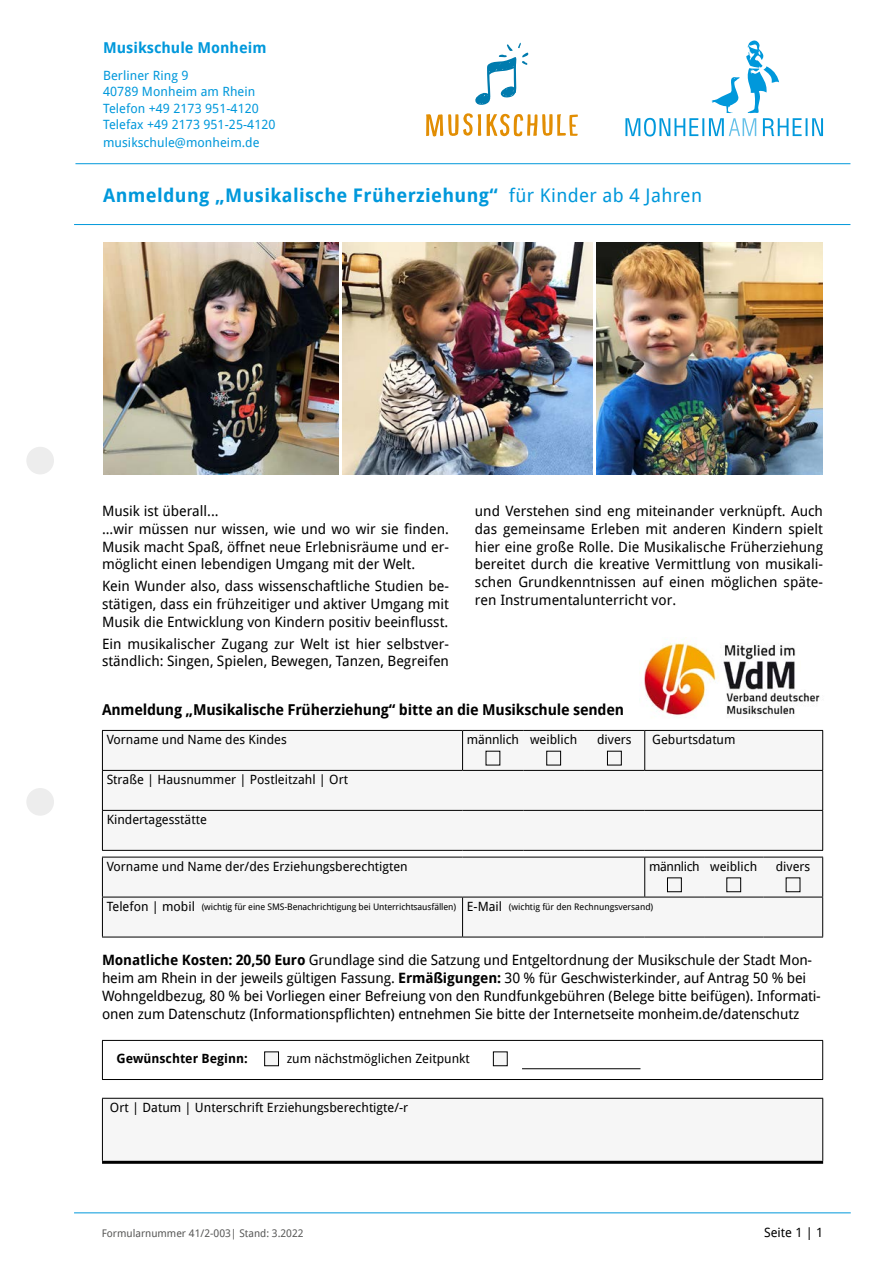
<style>
.page{position:relative;width:893px;height:1263px;background:#fff}
.page>*{position:absolute;margin:0;border:0;box-sizing:border-box;transform-origin:0 0}
.H1_Überschrift{font:700 18.75px "Droid Sans";letter-spacing:.02em;color:#0098db}
.t1{font:700 15px "Droid Sans";letter-spacing:-.015em;color:#000}
.t2{font:700 15px "Droid Sans";color:#0098db}
.Text_10pt{font:14.25px/17.7px "Droid Sans";letter-spacing:-.01em;color:#000;text-align:justify}
.Zellenbeschriftung{font:12.75px "Droid Sans";color:#000}
.t3{font:12.75px/16.5px "Droid Sans";letter-spacing:.005em;color:#0098db}
.t4{font:700 12.75px "Droid Sans";color:#000}
.Zellenbeschriftung-2{font:12.75px "Droid Sans";letter-spacing:-.03em;color:#000}
.t5{font:10.5px "Droid Sans";color:#575756}
.Zellenbeschriftung-3{font:9px "Droid Sans";letter-spacing:-.01em;color:#000}
.s1{font-weight:400}
.s2{font-size:12.75px}
.s3{font-weight:700}
</style>
<div class="page">
<svg style="left:625px;top:40px;width:198px;height:96px"></svg>
<hr style="left:74px;top:1212px;width:777px;height:1px;background:#0098db">
<div style="left:27px;top:447px;width:26px;height:27px;background:#ededed;border-radius:50%"></div>
<div style="left:26px;top:447px;width:28px;height:27px;border:2px solid #ededed;border-radius:50%"></div>
<div style="left:27px;top:789px;width:26px;height:26px;background:#ededed;border-radius:50%"></div>
<div style="left:26px;top:788px;width:28px;height:28px;border:2px solid #ededed;border-radius:50%"></div>
<hr style="left:75px;top:163px;width:775px;height:1px;background:#0098db">
<hr style="left:74px;top:224px;width:776px;height:1px;background:#0098db">
<svg style="left:475px;top:43px;width:53px;height:62px"></svg>
<svg style="left:487px;top:113px;width:91px;height:23px"></svg>
<svg style="left:426px;top:113px;width:55px;height:24px"></svg>
<div style="left:103px;top:731px;width:719px;height:119px;background:#f6f6f6"></div>
<hr style="left:102px;top:730px;width:361px;height:1px;background:#000">
<hr style="left:102px;top:731px;width:1px;height:39px;background:#000">
<hr style="left:463px;top:730px;width:60px;height:1px;background:#000">
<hr style="left:462px;top:731px;width:1px;height:39px;background:#000">
<hr style="left:523px;top:730px;width:61px;height:1px;background:#000">
<hr style="left:584px;top:730px;width:61px;height:1px;background:#000">
<hr style="left:645px;top:730px;width:178px;height:1px;background:#000">
<hr style="left:644px;top:731px;width:1px;height:39px;background:#000">
<hr style="left:822px;top:731px;width:1px;height:39px;background:#000">
<hr style="left:102px;top:770px;width:361px;height:1px;background:#000">
<hr style="left:102px;top:771px;width:1px;height:39px;background:#000">
<hr style="left:463px;top:770px;width:60px;height:1px;background:#000">
<hr style="left:523px;top:770px;width:61px;height:1px;background:#000">
<hr style="left:584px;top:770px;width:61px;height:1px;background:#000">
<hr style="left:645px;top:770px;width:178px;height:1px;background:#000">
<hr style="left:822px;top:771px;width:1px;height:39px;background:#000">
<hr style="left:102px;top:810px;width:361px;height:1px;background:#000">
<hr style="left:102px;top:811px;width:1px;height:39px;background:#000">
<hr style="left:463px;top:810px;width:60px;height:1px;background:#000">
<hr style="left:523px;top:810px;width:61px;height:1px;background:#000">
<hr style="left:584px;top:810px;width:61px;height:1px;background:#000">
<hr style="left:645px;top:810px;width:178px;height:1px;background:#000">
<hr style="left:822px;top:811px;width:1px;height:39px;background:#000">
<hr style="left:102px;top:850px;width:361px;height:1px;background:#000">
<hr style="left:463px;top:850px;width:60px;height:1px;background:#000">
<hr style="left:523px;top:850px;width:61px;height:1px;background:#000">
<hr style="left:584px;top:850px;width:61px;height:1px;background:#000">
<hr style="left:645px;top:850px;width:178px;height:1px;background:#000">
<div style="left:486px;top:751px;width:14px;height:14px;background:#f6f6f6"></div>
<div style="left:547px;top:751px;width:14px;height:14px;background:#f6f6f6"></div>
<div style="left:546px;top:751px;width:15px;height:14px;border:1px solid #000"></div>
<div style="left:607px;top:751px;width:14px;height:14px;background:#f6f6f6"></div>
<div style="left:607px;top:751px;width:15px;height:14px;border:1px solid #000"></div>
<div style="left:103px;top:858px;width:719px;height:79px;background:#f6f6f6"></div>
<hr style="left:102px;top:857px;width:361px;height:1px;background:#000">
<hr style="left:102px;top:857px;width:1px;height:40px;background:#000">
<hr style="left:463px;top:857px;width:182px;height:1px;background:#000">
<hr style="left:645px;top:857px;width:59px;height:1px;background:#000">
<hr style="left:644px;top:857px;width:1px;height:40px;background:#000">
<hr style="left:704px;top:857px;width:59px;height:1px;background:#000">
<hr style="left:763px;top:857px;width:60px;height:1px;background:#000">
<hr style="left:822px;top:857px;width:1px;height:40px;background:#000">
<hr style="left:102px;top:897px;width:361px;height:1px;background:#000">
<hr style="left:102px;top:897px;width:1px;height:40px;background:#000">
<hr style="left:463px;top:897px;width:182px;height:1px;background:#000">
<hr style="left:462px;top:897px;width:1px;height:40px;background:#000">
<hr style="left:645px;top:897px;width:59px;height:1px;background:#000">
<hr style="left:704px;top:897px;width:59px;height:1px;background:#000">
<hr style="left:763px;top:897px;width:60px;height:1px;background:#000">
<hr style="left:822px;top:897px;width:1px;height:40px;background:#000">
<hr style="left:102px;top:937px;width:361px;height:1px;background:#000">
<hr style="left:463px;top:937px;width:182px;height:1px;background:#000">
<hr style="left:645px;top:937px;width:59px;height:1px;background:#000">
<hr style="left:704px;top:937px;width:59px;height:1px;background:#000">
<hr style="left:763px;top:937px;width:60px;height:1px;background:#000">
<div style="left:667px;top:878px;width:14px;height:14px;background:#f6f6f6"></div>
<div style="left:667px;top:877px;width:15px;height:15px;border:1px solid #000"></div>
<div style="left:727px;top:878px;width:14px;height:14px;background:#f6f6f6"></div>
<div style="left:726px;top:877px;width:15px;height:15px;border:1px solid #000"></div>
<div style="left:786px;top:878px;width:14px;height:14px;background:#f6f6f6"></div>
<div style="left:786px;top:877px;width:14px;height:15px;border:1px solid #000"></div>
<hr style="left:102px;top:1040px;width:721px;height:1px;background:#000">
<hr style="left:102px;top:1041px;width:1px;height:38px;background:#000">
<hr style="left:822px;top:1041px;width:1px;height:38px;background:#000">
<hr style="left:102px;top:1079px;width:721px;height:1px;background:#000">
<div style="left:265px;top:1052px;width:13px;height:14px;background:#f6f6f6"></div>
<div style="left:264px;top:1051px;width:15px;height:15px;border:1px solid #000"></div>
<div style="left:493px;top:1052px;width:14px;height:14px;background:#f6f6f6"></div>
<div style="left:493px;top:1051px;width:15px;height:15px;border:1px solid #000"></div>
<hr style="left:522px;top:1068px;width:118px;height:1px;background:#000">
<div style="left:102px;top:1098px;width:721px;height:64px;background:#f6f6f6"></div>
<hr style="left:102px;top:1161px;width:721px;height:3px;background:#000">
<hr style="left:102px;top:1098px;width:721px;height:1px;background:#000">
<hr style="left:102px;top:1099px;width:1px;height:62px;background:#000">
<hr style="left:822px;top:1099px;width:1px;height:62px;background:#000">
<img style="left:103px;top:243px;width:235px;height:231px">
<img style="left:596px;top:242px;width:227px;height:232px">
<img style="left:343px;top:242px;width:249px;height:232px">
<img style="left:644px;top:637px;width:176px;height:80px">
<p class="t2" style="left:103px;top:37px;width:165px">Musikschule Monheim</p>
<p class="t3" style="left:103px;top:67px;width:174px">Berliner Ring 9<br>40789 Monheim am Rhein<br>Telefon +49 2173 951-4120<br>Telefax +49 2173 951-25-4120</p>
<p class="t3" style="left:103px;top:134px;width:158px">musikschule@monheim.de</p>
<h1 class="H1_Überschrift" style="left:103px;top:181px;width:600px">Anmeldung „Musikalische Früherziehung“ <span class="s1">für Kinder ab 4 Jahren</span></h1>
<p class="Text_10pt" style="left:102px;top:502px;width:118px">Musik ist überall...</p>
<p class="Text_10pt" style="left:102px;top:520px;width:349px">...wir müssen nur wissen, wie und wo wir sie finden.<br>Musik macht Spaß, öffnet neue Erlebnisräume und er&shy;möglicht einen lebendigen Umgang mit der Welt.</p>
<p class="Text_10pt" style="left:102px;top:577px;width:349px">Kein Wunder also, dass wissenschaftliche Studien be&shy;stätigen, dass ein frühzeitiger und aktiver Umgang mit Musik die Entwicklung von Kindern positiv beeinflusst.</p>
<p class="Text_10pt" style="left:102px;top:634px;width:349px">Ein musikalischer Zugang zur Welt ist hier selbstver&shy;ständlich: Singen, Spielen, Bewegen, Tanzen, Begreifen</p>
<p class="Text_10pt" style="left:475px;top:502px;width:350px">und Verstehen sind eng miteinander verknüpft. Auch das gemeinsame Erleben mit anderen Kindern spielt hier eine große Rolle. Die Musikalische Früherziehung bereitet durch die kreative Vermittlung von musikali&shy;schen Grundkenntnissen auf einen möglichen späte&shy;ren Instrumentalunterricht vor.</p>
<p class="t1" style="left:102px;top:699px;width:523px">Anmeldung „Musikalische Früherziehung“ bitte an die Musikschule senden</p>
<p class="Zellenbeschriftung" style="left:107px;top:731px;width:182px">Vorname und Name des Kindes</p>
<p class="Zellenbeschriftung" style="left:467px;top:731px;width:54px">männlich</p>
<p class="Zellenbeschriftung" style="left:530px;top:731px;width:49px">weiblich</p>
<p class="Zellenbeschriftung" style="left:597px;top:731px;width:36px">divers</p>
<p class="Zellenbeschriftung" style="left:652px;top:731px;width:85px">Geburtsdatum</p>
<p class="Zellenbeschriftung" style="left:107px;top:771px;width:243px">Straße | Hausnummer | Postleitzahl | Ort</p>
<p class="Zellenbeschriftung" style="left:107px;top:811px;width:102px">Kindertagesstätte</p>
<p class="Zellenbeschriftung" style="left:107px;top:858px;width:303px">Vorname und Name der/des Erziehungsberechtigten</p>
<p class="Zellenbeschriftung-2" style="left:649px;top:858px;width:52px">männlich</p>
<p class="Zellenbeschriftung" style="left:710px;top:858px;width:49px">weiblich</p>
<p class="Zellenbeschriftung" style="left:776px;top:858px;width:36px">divers</p>
<p class="Zellenbeschriftung-3" style="left:107px;top:900px;width:351px"><span class="s2">Telefon | mobil</span> (wichtig für eine SMS-Benachrichtigung bei Unterrichtsausfällen)</p>
<p class="Zellenbeschriftung-3" style="left:467px;top:900px;width:188px"><span class="s2">E-Mail</span> (wichtig für den Rechnungsversand)</p>
<p class="Text_10pt" style="left:102px;top:950px;width:720px;text-align:left"><span class="s3">Monatliche Kosten: 20,50 Euro</span> Grundlage sind die Satzung und Entgeltordnung der Musikschule der Stadt Mon&shy;heim am Rhein in der jeweils gültigen Fassung. <span class="s3">Ermäßigungen:</span> 30 % für Geschwisterkinder, auf Antrag 50 % bei Wohngeldbezug, 80 % bei Vorliegen einer Befreiung von den Rundfunkgebühren (Belege bitte beifügen). Informati&shy;onen zum Datenschutz (Informationspflichten) entnehmen Sie bitte der Internetseite monheim.de/datenschutz</p>
<p class="t4" style="left:117px;top:1049px;width:133px">Gewünschter Beginn:</p>
<p class="Zellenbeschriftung" style="left:287px;top:1050px;width:185px">zum nächstmöglichen Zeitpunkt</p>
<p class="Zellenbeschriftung" style="left:110px;top:1099px;width:300px">Ort | Datum | Unterschrift Erziehungsberechtigte/-r</p>
<p class="t5" style="left:102px;top:1226px;width:203px">Formularnummer 41/2-003| Stand: 3.2022</p>
<p class="Zellenbeschriftung" style="left:764px;top:1223px;width:60px">Seite 1 | 1</p>
</div>
